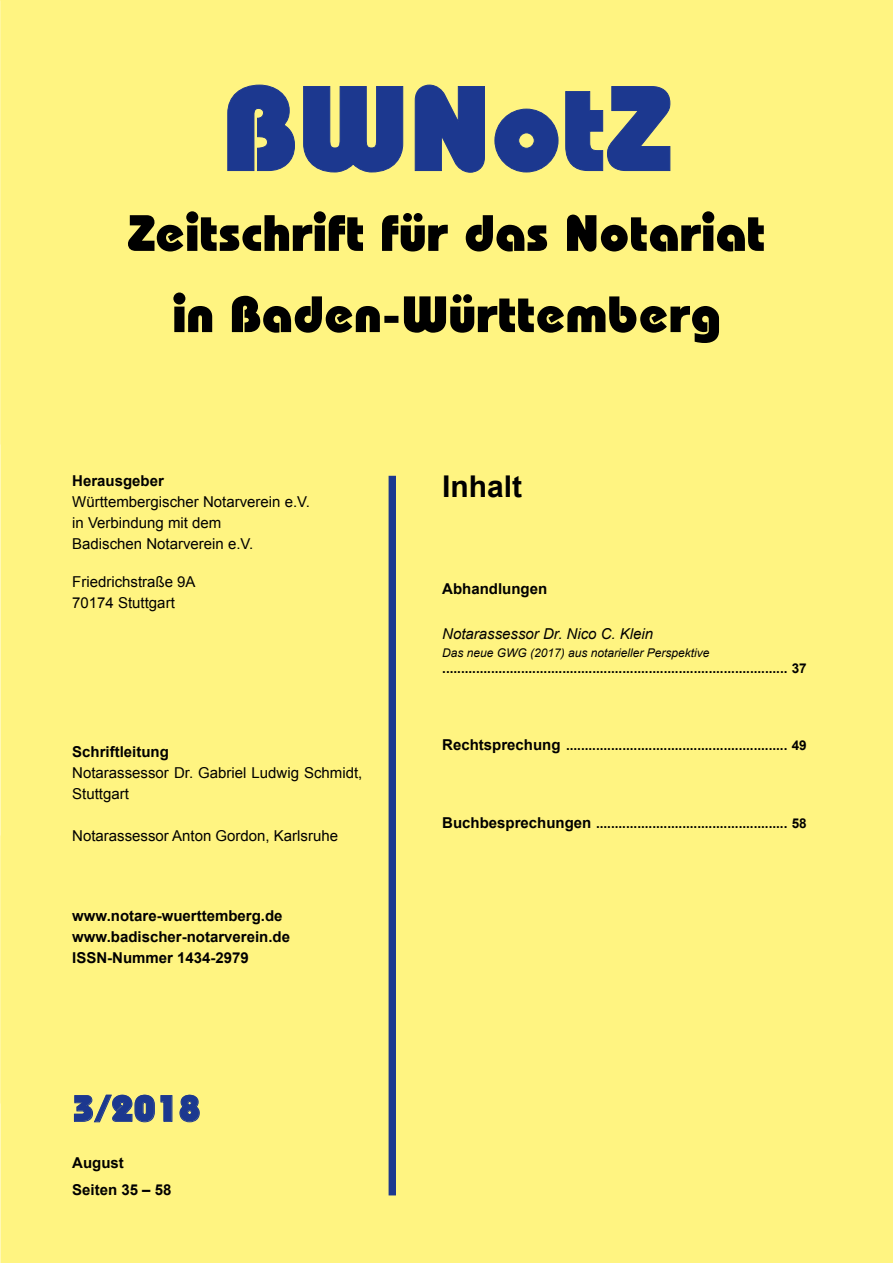
<style>
.page{position:relative;width:893px;height:1263px;background:#fff481}
.page>*{position:absolute;margin:0;border:0;box-sizing:border-box;transform-origin:0 0}
.t1{font:800 36.75px "Bauhaus";color:#1c388f}
.t2{font:700 30px "Arial";color:#000}
.t3{font:15px/21px "Arial";color:#000}
.t4{font:700 15px/21px "Arial";color:#000}
.t5{font:italic 15px "Arial";color:#000}
.t6{font:700 13.5px "Arial";color:#000}
.t7{font:italic 12px "Arial";color:#000}
.s1{font-size:15px}
</style>
<div class="page">
<svg style="left:173px;top:292px;width:546px;height:51px"></svg>
<svg style="left:128px;top:211px;width:636px;height:41px"></svg>
<svg style="left:228px;top:85px;width:442px;height:87px"></svg>
<div style="left:389px;top:476px;width:6px;height:719px;background:#1c388f"></div>
<svg style="left:74px;top:1095px;width:81px;height:27px"></svg>
<svg style="left:161px;top:1095px;width:11px;height:26px"></svg>
<svg style="left:180px;top:1095px;width:19px;height:27px"></svg>
<svg style="left:0;top:185px;width:1px;height:19px"></svg>
<img style="left:0;top:444px;width:1px;height:391px">
<p class="t4" style="left:72px;top:471px;width:93px">Herausgeber</p>
<p class="t3" style="left:72px;top:492px;width:239px">Württembergischer Notarverein e.V. in Verbindung mit dem<br>Badischen Notarverein e.V.</p>
<p class="t3" style="left:72px;top:572px;width:125px">Friedrichstraße 9A<br>70174 Stuttgart</p>
<p class="t4" style="left:72px;top:742px;width:98px">Schriftleitung</p>
<p class="t3" style="left:72px;top:763px;width:292px">Notarassessor Dr. Gabriel Ludwig Schmidt,<br>Stuttgart</p>
<p class="t3" style="left:72px;top:826px;width:267px">Notarassessor Anton Gordon, Karlsruhe</p>
<p class="t4" style="left:72px;top:906px;width:219px">www.notare-wuerttemberg.de www.badischer-notarverein.de<br>ISSN-Nummer 1434-2979</p>
<h1 class="t1" style="left:72px;top:1087px;width:130px">3/2018</h1>
<p class="t4" style="left:72px;top:1149px;width:101px;line-height:27.3px">August<br>Seiten 35 – 58</p>
<h2 class="t2" style="left:442px;top:467px;width:82px">Inhalt</h2>
<p class="t4" style="left:442px;top:579px;width:106px">Abhandlungen</p>
<p class="t5" style="left:442px;top:624px;width:212px">Notarassessor Dr. Nico C. Klein</p>
<p class="t7" style="left:442px;top:645px;width:269px">Das neue GWG (2017) aus notarieller Perspektive</p>
<p class="t6" style="left:442px;top:659px;width:366px">............................................................................................ 37</p>
<p class="t6" style="left:442px;top:737px;width:366px"><span class="s1">Rechtsprechung</span> ........................................................... 49</p>
<p class="t6" style="left:442px;top:814px;width:366px"><span class="s1">Buchbesprechungen</span> ................................................... 58</p>
</div>
